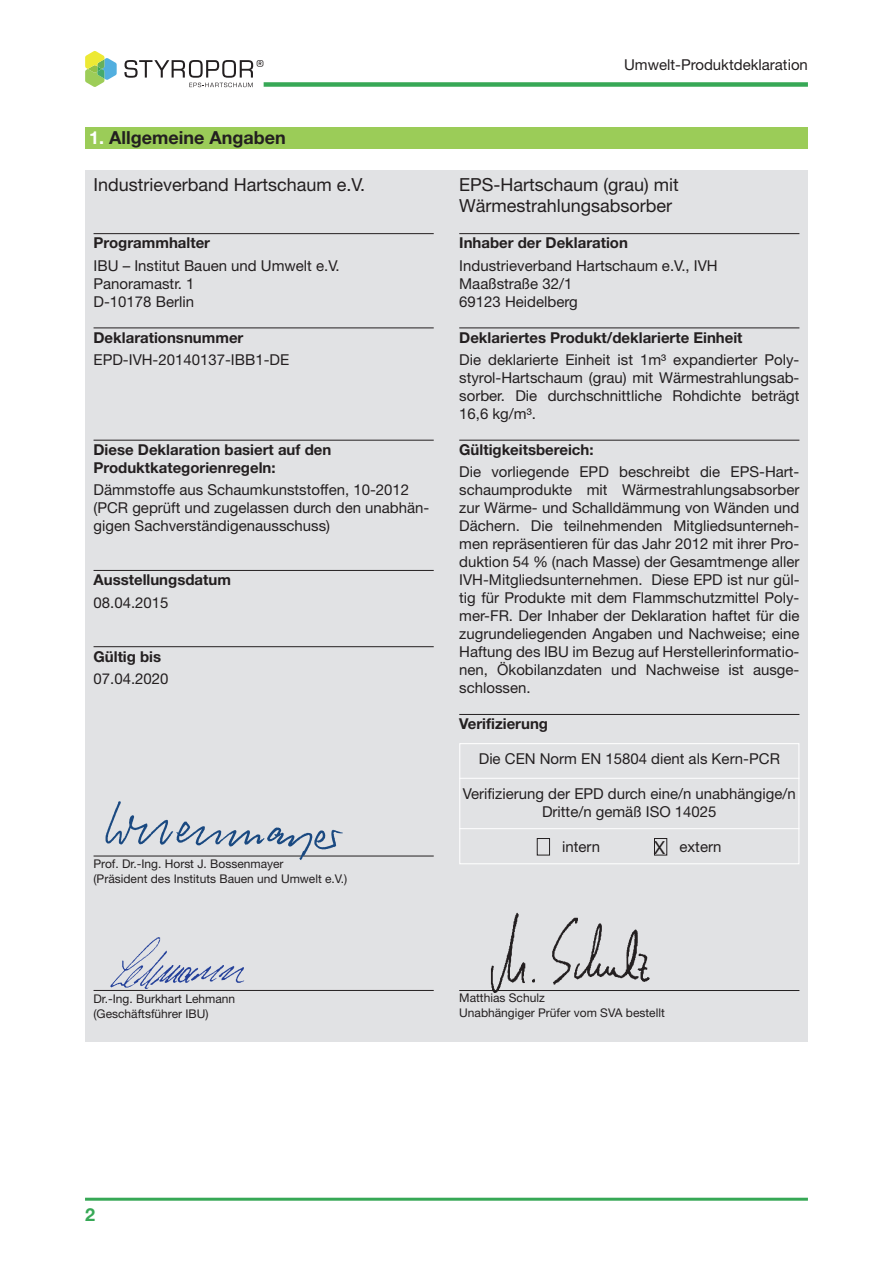
<style>
.page{position:relative;width:893px;height:1263px;background:#fff}
.page>*{position:absolute;margin:0;border:0;box-sizing:border-box;transform-origin:0 0}
.t1{font:18px/21px "Helvetica Neue";color:#231f20}
.t2{font:700 18px "Helvetica Neue";color:#231f20}
.t3{font:700 18px "Helvetica Neue";color:#37a856}
.t4{font:15px/18px "Helvetica Neue";color:#231f20}
.t5{font:700 15px/18px "Helvetica Neue";color:#231f20}
.t6{font:12px/15px "Helvetica Neue";color:#231f20}
.s1{color:#fff}
</style>
<div class="page">
<div style="left:85px;top:170px;width:723px;height:872px;background:#e1e2e4"></div>
<hr style="left:85px;top:1198px;width:723px;height:3px;background:#37a856">
<svg style="left:85px;top:51px;width:32px;height:36px"></svg>
<svg style="left:124px;top:60px;width:139px;height:27px"></svg>
<div style="left:264px;top:82px;width:544px;height:5px;background:#37a856"></div>
<hr style="left:94px;top:233px;width:340px;height:1px;background:#231f20">
<hr style="left:94px;top:328px;width:340px;height:1px;background:#231f20">
<hr style="left:94px;top:440px;width:340px;height:1px;background:#231f20">
<hr style="left:94px;top:570px;width:340px;height:1px;background:#231f20">
<hr style="left:94px;top:646px;width:340px;height:1px;background:#231f20">
<hr style="left:94px;top:856px;width:340px;height:1px;background:#231f20">
<hr style="left:94px;top:990px;width:340px;height:1px;background:#231f20">
<hr style="left:459px;top:233px;width:340px;height:1px;background:#231f20">
<hr style="left:459px;top:328px;width:340px;height:1px;background:#231f20">
<hr style="left:459px;top:440px;width:340px;height:1px;background:#231f20">
<hr style="left:459px;top:714px;width:340px;height:1px;background:#231f20">
<hr style="left:459px;top:990px;width:340px;height:1px;background:#231f20">
<svg style="left:537px;top:838px;width:130px;height:17px"></svg>
<div style="left:85px;top:128px;width:723px;height:21px;background:#9bcc58"></div>
<div style="left:459px;top:743px;width:340px;height:121px;border:1px solid #fff"></div>
<hr style="left:459px;top:778px;width:340px;height:1px;background:#fff">
<hr style="left:459px;top:828px;width:340px;height:1px;background:#fff">
<img style="left:101px;top:802px;width:241px;height:58px">
<img style="left:110px;top:937px;width:135px;height:52px">
<img style="left:491px;top:912px;width:159px;height:80px">
<p class="t2" style="left:89px;top:131px;width:198px"><span class="s1">1.</span> Allgemeine Angaben</p>
<p class="t1" style="left:94px;top:176px;width:273px">Industrieverband Hartschaum e.V.</p>
<p class="t5" style="left:94px;top:235px;width:118px">Programmhalter</p>
<p class="t4" style="left:94px;top:258px;width:248px">IBU – Institut Bauen und Umwelt e.V.<br>Panoramastr. 1<br>D-10178 Berlin</p>
<p class="t5" style="left:94px;top:330px;width:151px">Deklarationsnummer</p>
<p class="t4" style="left:94px;top:352px;width:197px">EPD-IVH-20140137-IBB1-DE</p>
<p class="t5" style="left:94px;top:442px;width:239px">Diese Deklaration basiert auf den<br>Produktkategorienregeln:</p>
<p class="t4" style="left:94px;top:482px;width:337px">Dämmstoffe aus Schaumkunststoffen, 10-2012 (PCR geprüft und zugelassen durch den unabhän&shy;gigen Sachverständigenausschuss)</p>
<p class="t5" style="left:94px;top:572px;width:139px">Ausstellungsdatum</p>
<p class="t4" style="left:94px;top:595px;width:76px">08.04.2015</p>
<p class="t5" style="left:94px;top:648px;width:69px">Gültig bis</p>
<p class="t4" style="left:94px;top:671px;width:76px">07.04.2020</p>
<p class="t6" style="left:94px;top:857px;width:255px">Prof. Dr.-Ing. Horst J. Bossenmayer<br>(Präsident des Instituts Bauen und Umwelt e.V.)</p>
<p class="t4" style="left:624px;top:57px;width:185px">Umwelt-Produktdeklaration</p>
<p class="t1" style="left:459px;top:176px;width:221px">EPS-Hartschaum (grau) mit<br>Wärmestrahlungsabsorber</p>
<p class="t5" style="left:459px;top:235px;width:170px">Inhaber der Deklaration</p>
<p class="t4" style="left:459px;top:258px;width:260px">Industrieverband Hartschaum e.V., IVH<br>Maaßstraße 32/1<br>69123 Heidelberg</p>
<p class="t5" style="left:459px;top:330px;width:285px">Deklariertes Produkt/deklarierte Einheit</p>
<p class="t4" style="left:459px;top:352px;width:342px;text-align:justify">Die deklarierte Einheit ist 1m³ expandierter Poly - styrol-Hartschaum (grau) mit Wärmestrahlungsab&shy;sorber. Die durchschnittliche Rohdichte beträgt 16,6 kg/m³.</p>
<p class="t5" style="left:459px;top:442px;width:136px">Gültigkeitsbereich:</p>
<p class="t4" style="left:459px;top:464px;width:342px;text-align:justify">Die vorliegende EPD beschreibt die EPS-Hart&shy;schaumprodukte mit Wärmestrahlungsabsorber zur Wärme- und Schalldämmung von Wänden und Dächern. Die teilnehmenden Mitgliedsunterneh&shy;men repräsentieren für das Jahr 2012 mit ihrer Pro&shy;duktion 54 % (nach Masse) der Gesamtmenge aller IVH-Mitgliedsunternehmen. Diese EPD ist nur gül&shy;tig für Produkte mit dem Flammschutzmittel Poly&shy;mer-FR. Der Inhaber der Deklaration haftet für die zugrundeliegenden Angaben und Nachweise; eine Haftung des IBU im Bezug auf Herstellerinformatio&shy;nen, Ökobilanzdaten und Nachweise ist ausge&shy;schlossen.</p>
<p class="t5" style="left:459px;top:716px;width:90px">Verifizierung</p>
<p class="t4" style="left:479px;top:751px;width:303px">Die CEN Norm EN 15804 dient als Kern-PCR</p>
<p class="t4" style="left:463px;top:786px;width:334px;text-align:center">Verifizierung der EPD durch eine/n unabhängige/n<br>Dritte/n gemäß ISO 14025</p>
<p class="t4" style="left:562px;top:839px;width:40px">intern</p>
<p class="t4" style="left:679px;top:839px;width:44px">extern</p>
<p class="t1" style="left:654px;top:838px;width:12px">X</p>
<p class="t6" style="left:94px;top:992px;width:143px">Dr.-Ing. Burkhart Lehmann (Geschäftsführer IBU)</p>
<p class="t6" style="left:459px;top:992px;width:207px">Matthias Schulz<br>Unabhängiger Prüfer vom SVA bestellt</p>
<p class="t3" style="left:85px;top:1208px;width:12px">2</p>
</div>
